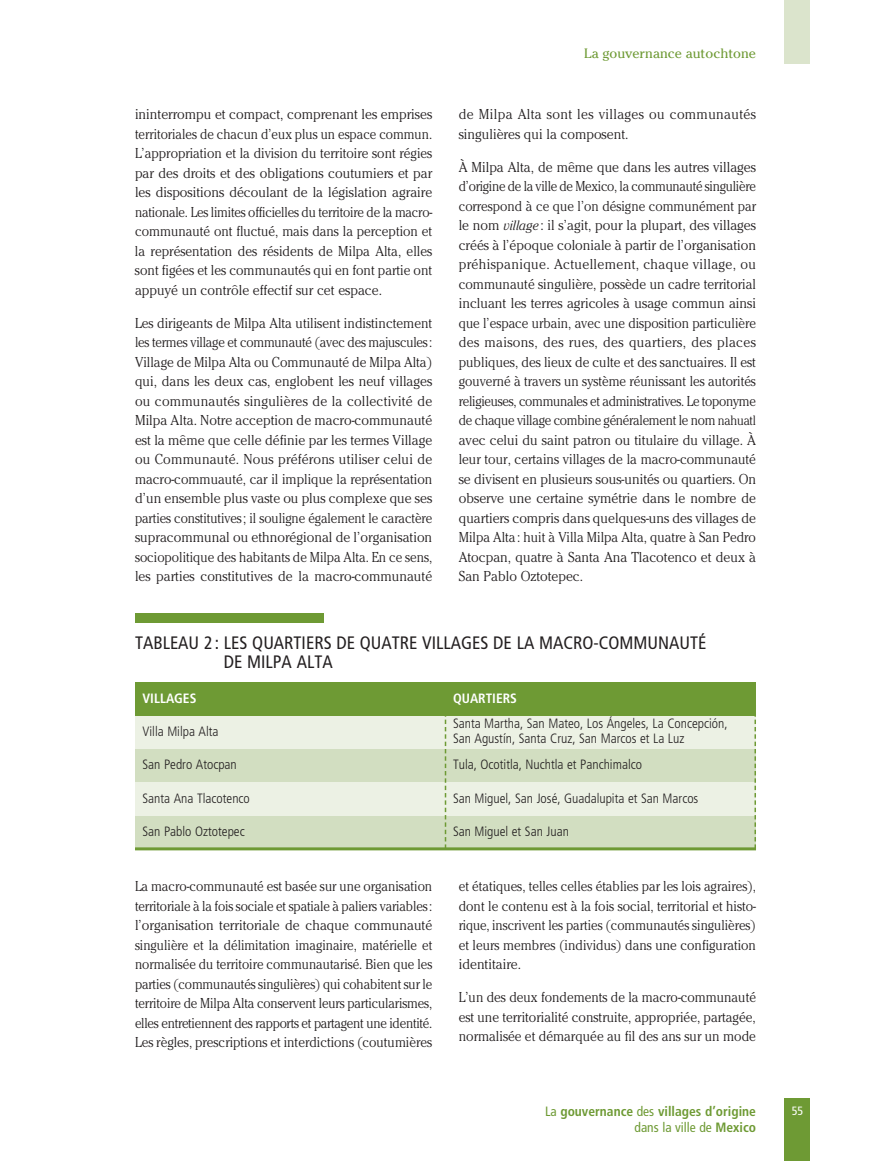
<style>
.page{position:relative;width:891px;height:1161px;background:#fff}
.page>*{position:absolute;margin:0;border:0;box-sizing:border-box;transform-origin:0 0}
.t1{font:condensed 18px/19.5px "Frutiger";color:#231f20}
.t2{font:300 14.25px/19.5px "Cheltenham";color:#231f20;text-align:justify;scale:.95 1}
.t3{font:300 14.25px/19.5px "Cheltenham";color:#231f20;text-align:justify;scale:.91 1}
.t4{font:300 14.25px/19.5px "Cheltenham";color:#231f20;text-align:justify;scale:.93 1}
.t5{font:300 14.25px/19.5px "Cheltenham";color:#231f20;text-align:justify;scale:.92 1}
.t6{font:300 14.25px/19.5px "Cheltenham";letter-spacing:.025em;color:#231f20;scale:.95 1}
.t7{font:300 condensed 13.5px/15px "Frutiger";color:#231f20}
.t8{font:700 condensed 13.5px/16.2px "Frutiger";color:#6e9a34;text-align:right}
.t9{font:13.5px "Cheltenham";color:#6e9a34}
.t10{font:700 condensed 13.5px "Frutiger";color:#fff}
.t11{font:condensed 12px "Frutiger";color:#fff}
.s1{font-style:italic;font-size:13.5px}
.s2{font-size:13.5px}
.s3{font-weight:400}
</style>
<div class="page">
<div style="left:785px;top:0;width:25px;height:63px;background:#dbe4cc"></div>
<div style="left:785px;top:1099px;width:25px;height:62px;background:#6e9a34"></div>
<div style="left:135px;top:614px;width:189px;height:9px;background:#6e9a34"></div>
<div style="left:135px;top:682px;width:311px;height:34px;background:#6e9a34"></div>
<div style="left:446px;top:682px;width:310px;height:34px;background:#6e9a34"></div>
<div style="left:135px;top:716px;width:311px;height:33px;background:#ecf1e4"></div>
<div style="left:446px;top:716px;width:310px;height:33px;background:#ecf1e4"></div>
<div style="left:135px;top:749px;width:311px;height:34px;background:#d2dec1"></div>
<div style="left:446px;top:749px;width:310px;height:34px;background:#d2dec1"></div>
<div style="left:135px;top:783px;width:311px;height:33px;background:#ecf1e4"></div>
<div style="left:446px;top:783px;width:310px;height:33px;background:#ecf1e4"></div>
<div style="left:135px;top:816px;width:311px;height:33px;background:#d2dec1"></div>
<div style="left:446px;top:816px;width:310px;height:33px;background:#d2dec1"></div>
<hr style="left:135px;top:847px;width:621px;height:3px;background:#6e9a34">
<svg style="left:445px;top:716px;width:1px;height:131px"></svg>
<svg style="left:755px;top:716px;width:1px;height:131px"></svg>
<p class="t2" style="left:135px;top:106px;width:314px">ininterrompu et compact, comprenant les emprises territoriales de chacun d’eux plus un espace commun.<br>L’appropriation et la division du territoire sont régies par des droits et des obligations coutumiers et par les dispositions découlant de la législation agraire nationale. Les limites officielles du territoire de la macro&shy;communauté ont fluctué, mais dans la perception et la représentation des résidents de Milpa Alta, elles sont figées et les communautés qui en font partie ont appuyé un contrôle effectif sur cet espace.</p>
<p class="t4" style="left:135px;top:314px;width:321px">Les dirigeants de Milpa Alta utilisent indistinctement les termes village et communauté (avec des majuscules:<br>Village de Milpa Alta ou Communauté de Milpa Alta) qui, dans les deux cas, englobent les neuf villages ou communautés singulières de la collectivité de Milpa Alta. Notre acception de macro-communauté est la même que celle définie par les termes Village ou Communauté. Nous préférons utiliser celui de macro-commuauté, car il implique la représentation d’un ensemble plus vaste ou plus complexe que ses parties constitutives; il souligne également le caractère supracommunal ou ethnorégional de l’organisation sociopolitique des habitants de Milpa Alta. En ce sens, les parties constitutives de la macro-communauté</p>
<p class="t9" style="left:584px;top:49px;width:173px">La gouvernance autochtone</p>
<p class="t6" style="left:459px;top:106px;width:314px">de Milpa Alta sont les villages ou communautés singulières qui la composent.</p>
<p class="t2" style="left:459px;top:158px;width:315px">À Milpa Alta, de même que dans les autres villages d’origine de la ville de Mexico, la communauté singulière correspond à ce que l’on désigne communément par le nom <span class="s1">village</span> : il s’agit, pour la plupart, des villages créés à l’époque coloniale à partir de l’organisation préhispanique. Actuellement, chaque village, ou communauté singulière, possède un cadre territorial incluant les terres agricoles à usage commun ainsi que l’espace urbain, avec une disposition particulière des maisons, des rues, des quartiers, des places publiques, des lieux de culte et des sanctuaires. Il est gouverné à travers un système réunissant les autorités religieuses, communales et administratives. Le toponyme de chaque village combine généralement le nom <span class="s2">nahuatl </span>avec celui du saint patron ou titulaire du village. À leur tour, certains villages de la macro-communauté se divisent en plusieurs sous-unités ou quartiers. On observe une certaine symétrie dans le nombre de quartiers compris dans quelques-uns des villages de Milpa Alta: huit à Villa Milpa Alta, quatre à San Pedro Atocpan, quatre à Santa Ana Tlacotenco et deux à San Pablo Oztotepec.</p>
<p class="t1" style="left:224px;top:634px;width:484px;text-indent:-89px">TABLEAU 2 : LES QUARTIERS DE QUATRE VILLAGES DE LA MACRO-COMMUNAUTÉ<br>DE MILPA ALTA</p>
<p class="t10" style="left:143px;top:692px;width:55px">VILLAGES</p>
<p class="t10" style="left:453px;top:692px;width:65px">QUARTIERS</p>
<p class="t7" style="left:143px;top:725px;width:78px">Villa Milpa Alta</p>
<p class="t7" style="left:453px;top:717px;width:276px">Santa Martha, San Mateo, Los Ángeles, La Concepción,<br>San Agustín, Santa Cruz, San Marcos et La Luz</p>
<p class="t7" style="left:143px;top:758px;width:96px">San Pedro Atocpan</p>
<p class="t7" style="left:453px;top:758px;width:190px">Tula, Ocotitla, Nuchtla et Panchimalco</p>
<p class="t7" style="left:143px;top:792px;width:109px">Santa Ana Tlacotenco</p>
<p class="t7" style="left:453px;top:792px;width:247px">San Miguel, San José, Guadalupita et San Marcos</p>
<p class="t7" style="left:143px;top:825px;width:104px">San Pablo Oztotepec</p>
<p class="t7" style="left:453px;top:825px;width:117px">San Miguel et San Juan</p>
<p class="t3" style="left:135px;top:878px;width:328px">La macro-communauté est basée sur une organisation territoriale à la fois sociale et spatiale à paliers variables: l’organisation territoriale de chaque communauté singulière et la délimitation imaginaire, matérielle et normalisée du territoire communautarisé. Bien que les parties (communautés singulières) qui cohabitent sur le territoire de Milpa Alta conservent leurs particularismes, elles entretiennent des rapports et partagent une identité.<br>Les règles, prescriptions et interdictions (coutumières</p>
<p class="t3" style="left:459px;top:878px;width:328px">et étatiques, telles celles établies par les lois agraires), dont le contenu est à la fois social, territorial et histo&shy;rique, inscrivent les parties (communautés singulières) et leurs membres (individus) dans une configuration identitaire.</p>
<p class="t5" style="left:459px;top:989px;width:325px">L’un des deux fondements de la macro-communauté est une territorialité construite, appropriée, partagée, normalisée et démarquée au fil des ans sur un mode</p>
<p class="t8" style="left:545px;top:1104px;width:212px"><span class="s3">La</span> gouvernance <span class="s3">des</span> villages d’origine <span class="s3">dans la ville de</span> Mexico</p>
<p class="t11" style="left:792px;top:1106px;width:13px">55</p>
</div>
